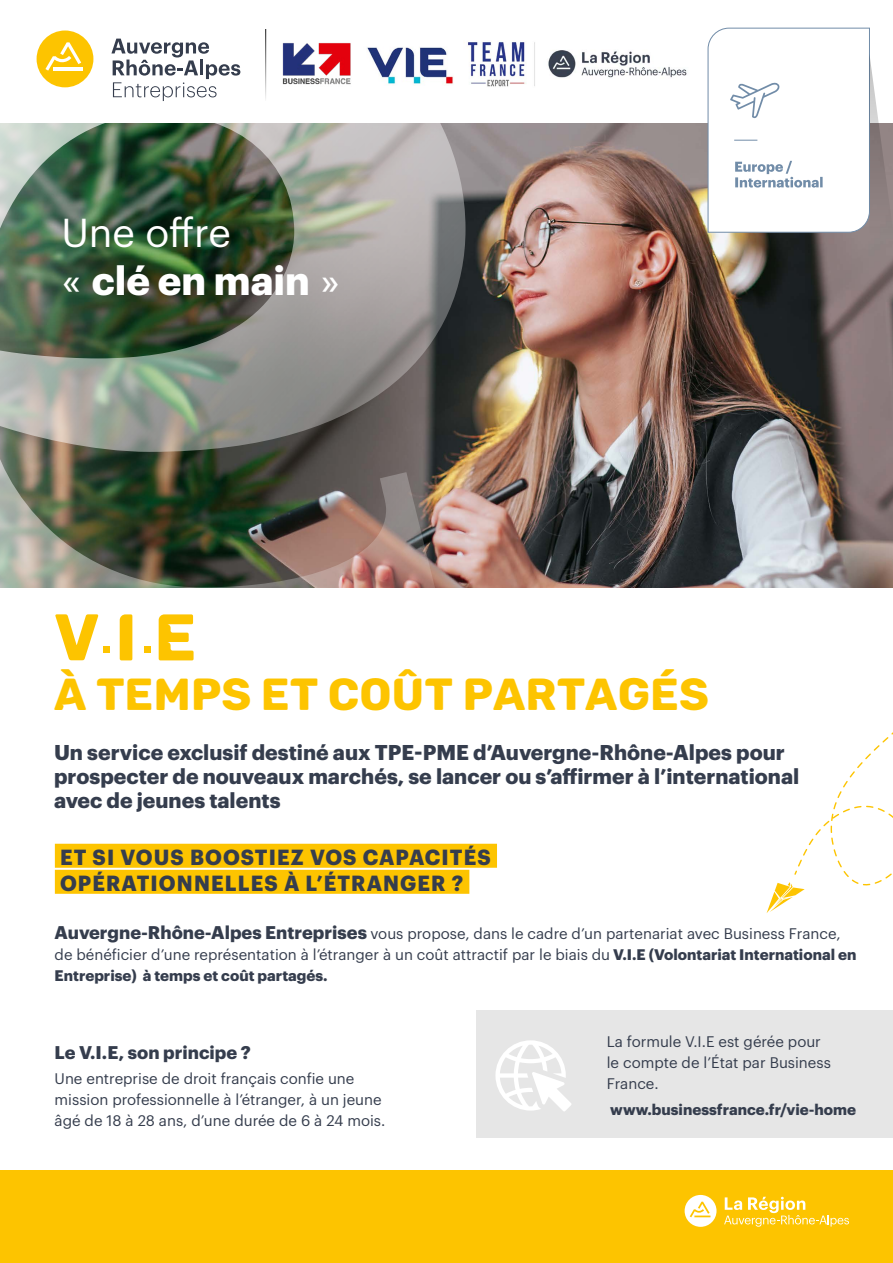
<style>
.page{position:relative;width:893px;height:1263px;background:#fff}
.page>*{position:absolute;margin:0;border:0;box-sizing:border-box;transform-origin:0 0}
.t1{font:700 66px "Cunia";color:#fdc400}
.t2{font:700 45px "Cunia";color:#fdc400}
.t3{font:39.6px/47.4px "Graphik";color:#fff}
.t4{font:700 21.45px/26.1px "Graphik";letter-spacing:.055em;color:#353d4d;scale:.96 1}
.t5{font:700 21px/24px "Graphik";color:#353d4d}
.t6{font:700 18px "Graphik";color:#353d4d}
.t7{font:15px/21px "Graphik";color:#353d4d}
.t8{font:700 15px "Graphik";color:#353d4d}
.s1{font-weight:700}
.s2{font-weight:700;font-size:18px}
</style>
<div class="page">
<img style="left:465px;top:123px;width:428px;height:464px">
<img style="left:0;top:29px;width:465px;height:624px">
<div style="left:476px;top:1011px;width:417px;height:127px;background:#e6e6e6"></div>
<div style="left:0;top:1171px;width:893px;height:92px;background:#fdc400"></div>
<img style="left:356px;top:36px;width:108px;height:49px">
<img style="left:280px;top:40px;width:71px;height:46px">
<svg style="left:495px;top:1040px;width:76px;height:71px"></svg>
<svg style="left:767px;top:732px;width:126px;height:181px"></svg>
<div style="left:55px;top:844px;width:442px;height:24px;background:#fdc400"></div>
<div style="left:55px;top:870px;width:414px;height:24px;background:#fdc400"></div>
<div style="left:37px;top:31px;width:56px;height:56px;background:#fdc400;border-radius:50%"></div>
<hr style="left:54px;top:67px;width:29px;height:4px;background:#fff">
<svg style="left:45px;top:42px;width:36px;height:29px"></svg>
<svg style="left:111px;top:39px;width:129px;height:62px"></svg>
<svg style="left:103px;top:646px;width:6px;height:6px"></svg>
<div style="left:144px;top:646px;width:7px;height:6px;background:#fdc400"></div>
<svg style="left:724px;top:1197px;width:125px;height:30px"></svg>
<svg style="left:685px;top:1195px;width:31px;height:32px"></svg>
<hr style="left:265px;top:29px;width:1px;height:72px;background:#000">
<svg style="left:707px;top:27px;width:186px;height:208px"></svg>
<img style="left:464px;top:40px;width:223px;height:49px">
<h3 class="t3" style="left:61px;top:206px;width:280px">Une offre<br>« <span class="s1">clé en main</span> »</h3>
<h1 class="t1" style="left:54px;top:600px;width:144px">V I E</h1>
<h2 class="t2" style="left:54px;top:669px;width:656px">À TEMPS ET COÛT PARTAGÉS</h2>
<h3 class="t5" style="left:54px;top:738px;width:747px">Un service exclusif destiné aux TPE-PME d’Auvergne-Rhône-Alpes pour prospecter de nouveaux marchés, se lancer ou s’affirmer à l’international avec de jeunes talents</h3>
<h3 class="t4" style="left:60px;top:842px;width:450px">ET SI VOUS BOOSTIEZ VOS CAPACITÉS<br>OPÉRATIONNELLES À L’ÉTRANGER ?</h3>
<p class="t7" style="left:55px;top:922px;width:803px"><span class="s2">Auvergne-Rhône-Alpes Entreprises</span> vous propose, dans le cadre d’un partenariat avec Business France, de bénéficier d’une représentation à l’étranger à un coût attractif par le biais du <span class="s1">V.I.E (Volontariat International en<br>Entreprise) à temps et coût partagés.</span></p>
<p class="t6" style="left:55px;top:1038px;width:198px">Le V.I.E, son principe ?</p>
<p class="t7" style="left:55px;top:1067px;width:332px">Une entreprise de droit français confie une mission professionnelle à l’étranger, à un jeune âgé de 18 à 28 ans, d’une durée de 6 à 24 mois.</p>
<p class="t7" style="left:607px;top:1030px;width:226px">La formule V.I.E est gérée pour le compte de l’État par Business<br>France.</p>
<p class="t8" style="left:610px;top:1098px;width:247px">www.businessfrance.fr/vie-home</p>
</div>
